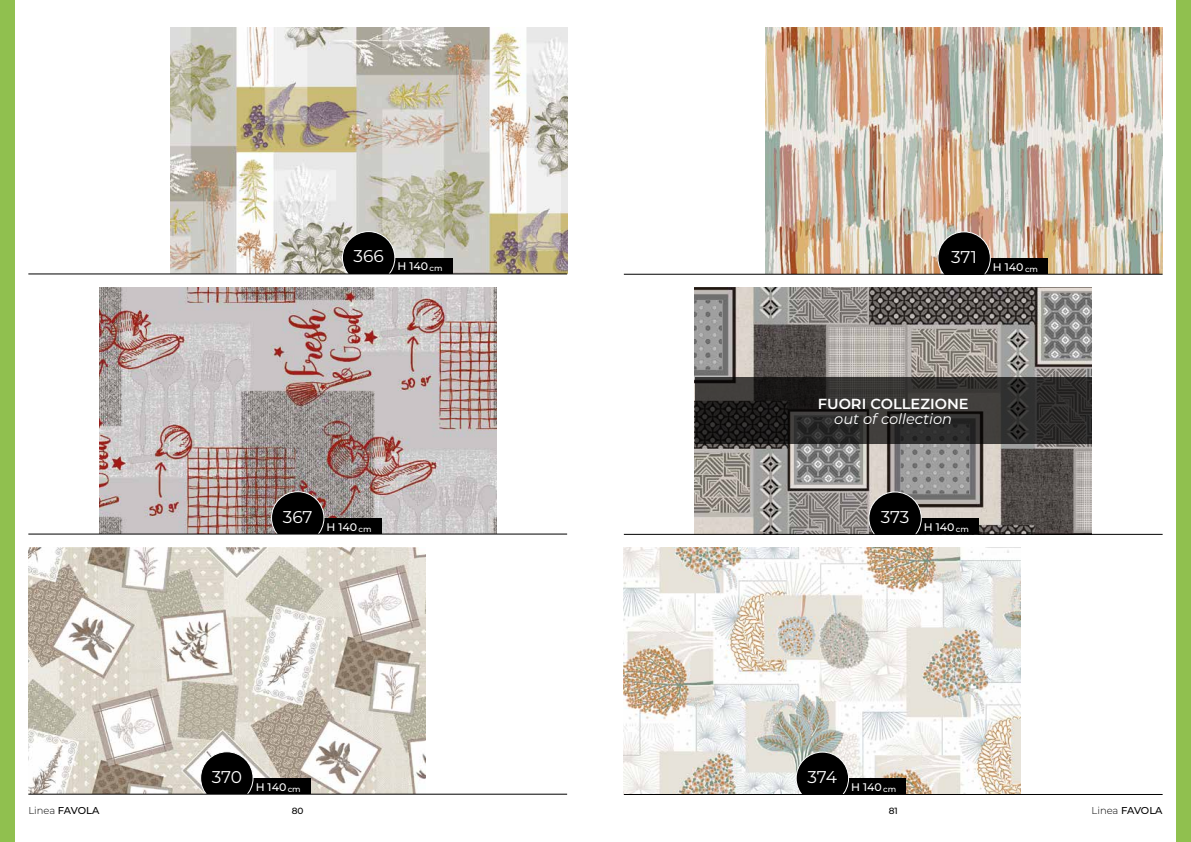
<style>
.page{position:relative;width:1191px;height:842px;background:#fff}
.page>*{position:absolute;margin:0;border:0;box-sizing:border-box;transform-origin:0 0}
.t1{font:17px "Montserrat";letter-spacing:-.01em;color:#fff}
.t2{font:600 14.6px "Montserrat";color:#fff}
.t3{font:italic 14.6px "Montserrat";color:#fff}
.t4{font:500 11px "Montserrat";color:#fff}
.t5{font:500 10px "Montserrat";letter-spacing:-.02em;color:#000}
.t6{font:500 9px "Montserrat";color:#000}
.s1{font-weight:300}
</style>
<div class="page">
<img style="left:170px;top:27px;width:397px;height:246px">
<div style="left:388px;top:258px;width:64px;height:16px;background:#000"></div>
<svg style="left:342px;top:231px;width:53px;height:42px"></svg>
<img style="left:765px;top:27px;width:397px;height:247px">
<div style="left:983px;top:258px;width:64px;height:16px;background:#000"></div>
<svg style="left:937px;top:231px;width:53px;height:43px"></svg>
<img style="left:694px;top:287px;width:397px;height:247px">
<div style="left:914px;top:518px;width:64px;height:16px;background:#000"></div>
<svg style="left:868px;top:491px;width:53px;height:43px"></svg>
<img style="left:624px;top:548px;width:396px;height:246px">
<div style="left:841px;top:778px;width:65px;height:16px;background:#000"></div>
<svg style="left:795px;top:752px;width:54px;height:42px"></svg>
<img style="left:28px;top:547px;width:397px;height:247px">
<div style="left:246px;top:778px;width:64px;height:16px;background:#000"></div>
<svg style="left:200px;top:751px;width:53px;height:43px"></svg>
<img style="left:99px;top:287px;width:397px;height:247px">
<div style="left:317px;top:518px;width:64px;height:16px;background:#000"></div>
<svg style="left:271px;top:491px;width:53px;height:43px"></svg>
<hr style="left:28px;top:534px;width:539px;height:1px;background:#000">
<hr style="left:28px;top:273px;width:539px;height:1px;background:#000">
<hr style="left:28px;top:794px;width:539px;height:1px;background:#000">
<hr style="left:624px;top:534px;width:538px;height:1px;background:#000">
<hr style="left:624px;top:794px;width:538px;height:1px;background:#000">
<hr style="left:624px;top:274px;width:538px;height:1px;background:#000">
<div style="left:0;top:0;width:14px;height:842px;background:#90c04f"></div>
<div style="left:1176px;top:0;width:15px;height:842px;background:#90c04f"></div>
<svg style="left:694px;top:378px;width:397px;height:66px"></svg>
<h1 class="t1" style="left:353px;top:245px;width:32px">366</h1>
<p class="t4" style="left:397px;top:259px;width:47px">H 140 <sub>cm</sub></p>
<h1 class="t1" style="left:283px;top:505px;width:31px">367</h1>
<p class="t4" style="left:326px;top:519px;width:47px">H 140 <sub>cm</sub></p>
<h1 class="t1" style="left:212px;top:765px;width:32px">370</h1>
<p class="t4" style="left:256px;top:779px;width:47px">H 140 <sub>cm</sub></p>
<h1 class="t1" style="left:951px;top:245px;width:27px">371</h1>
<p class="t4" style="left:993px;top:259px;width:47px">H 140 <sub>cm</sub></p>
<h2 class="t2" style="left:818px;top:394px;width:152px">FUORI COLLEZIONE</h2>
<h2 class="t3" style="left:834px;top:408px;width:119px">out of collection</h2>
<h1 class="t1" style="left:880px;top:505px;width:30px">373</h1>
<p class="t4" style="left:924px;top:519px;width:47px">H 140 <sub>cm</sub></p>
<h1 class="t1" style="left:807px;top:765px;width:31px">374</h1>
<p class="t4" style="left:851px;top:779px;width:47px">H 140 <sub>cm</sub></p>
<p class="t5" style="left:28px;top:803px;width:72px"><span class="s1">Linea</span> FAVOLA</p>
<p class="t5" style="left:1091px;top:803px;width:72px"><span class="s1">Linea</span> FAVOLA</p>
<p class="t6" style="left:292px;top:804px;width:13px">80</p>
<p class="t6" style="left:888px;top:804px;width:11px">81</p>
</div>
